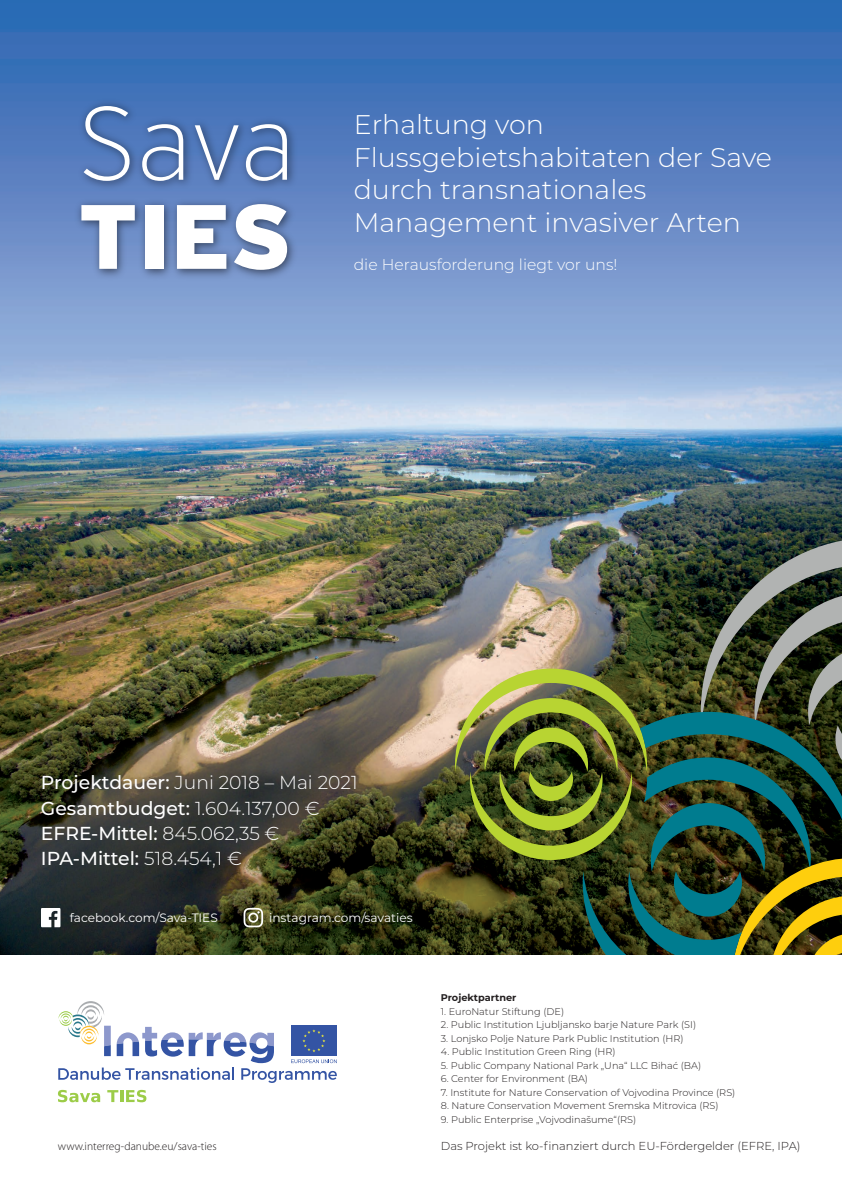
<style>
.page{position:relative;width:842px;height:1192px;background:#fff}
.page>*{position:absolute;margin:0;border:0;box-sizing:border-box;transform-origin:0 0}
.t1{font:300 27px/32.4px "Montserrat";color:#fff}
.t2{font:300 18.75px/25.4px "Montserrat";color:#fff}
.t3{font:300 15.6px "Montserrat";color:#fff}
.t4{font:12.15px "Montserrat";color:#fff}
.t5{font:300 11.55px "Montserrat";color:#231f20}
.t6{font:300 11.5px "Myriad Pro";color:#231f20}
.t7{font:300 9.75px "Montserrat";color:#231f20}
.t8{font:700 9.75px "Montserrat";color:#231f20}
.s1{font-weight:500}
</style>
<div class="page">
<img style="left:0;top:0;width:842px;height:955px">
<svg style="left:58px;top:1001px;width:279px;height:82px"></svg>
<svg style="left:58px;top:1090px;width:42px;height:12px"></svg>
<svg style="left:107px;top:1090px;width:39px;height:12px"></svg>
<img style="left:455px;top:537px;width:387px;height:418px">
<img style="left:71px;top:96px;width:229px;height:187px">
<svg style="left:84px;top:106px;width:46px;height:75px"></svg>
<svg style="left:142px;top:124px;width:41px;height:57px"></svg>
<svg style="left:195px;top:125px;width:44px;height:55px"></svg>
<svg style="left:246px;top:124px;width:41px;height:57px"></svg>
<svg style="left:81px;top:205px;width:54px;height:64px"></svg>
<div style="left:146px;top:205px;width:18px;height:64px;background:#fff"></div>
<svg style="left:177px;top:205px;width:49px;height:64px"></svg>
<svg style="left:234px;top:204px;width:53px;height:66px"></svg>
<svg style="left:41px;top:908px;width:19px;height:19px"></svg>
<svg style="left:244px;top:908px;width:19px;height:19px"></svg>
<h1 class="t1" style="left:354px;top:108px;width:420px">Erhaltung von<br>Flussgebietshabitaten der Save durch transnationales<br>Management invasiver Arten</h1>
<h3 class="t3" style="left:354px;top:254px;width:265px">die Herausforderung liegt vor uns!</h3>
<h2 class="t2" style="left:41px;top:770px;width:318px"><span class="s1">Projektdauer:</span> Juni 2018 – Mai 2021<br><span class="s1">Gesamtbudget:</span> 1.604.137,00 €<br><span class="s1">EFRE-Mittel:</span> 845.062,35 €<br><span class="s1">IPA-Mittel:</span> 518.454,1 €</h2>
<p class="t4" style="left:70px;top:909px;width:150px">facebook.com/Sava-TIES</p>
<p class="t4" style="left:269px;top:909px;width:145px">instagram.com/savaties</p>
<p class="t6" style="left:58px;top:1140px;width:160px">www.interreg-danube.eu/sava-ties</p>
<p class="t8" style="left:441px;top:991px;width:77px">Projektpartner</p>
<p class="t7" style="left:441px;top:1005px;width:125px">1. EuroNatur Stiftung (DE)</p>
<p class="t7" style="left:441px;top:1018px;width:257px">2. Public Institution Ljubljansko barje Nature Park (SI)</p>
<p class="t7" style="left:441px;top:1032px;width:244px">3. Lonjsko Polje Nature Park Public Institution (HR)</p>
<p class="t7" style="left:441px;top:1045px;width:176px">4. Public Institution Green Ring (HR)</p>
<p class="t7" style="left:441px;top:1059px;width:262px">5. Public Company National Park „Una“ LLC Bihać (BA)</p>
<p class="t7" style="left:441px;top:1072px;width:149px">6. Center for Environment (BA)</p>
<p class="t7" style="left:441px;top:1086px;width:296px">7. Institute for Nature Conservation of Vojvodina Province (RS)</p>
<p class="t7" style="left:441px;top:1099px;width:279px">8. Nature Conservation Movement Sremska Mitrovica (RS)</p>
<p class="t7" style="left:441px;top:1112px;width:197px">9. Public Enterprise „Vojvodinašume“(RS)</p>
<p class="t5" style="left:441px;top:1138px;width:361px">Das Projekt ist ko-finanziert durch EU-Fördergelder (EFRE, IPA)</p>
</div>
